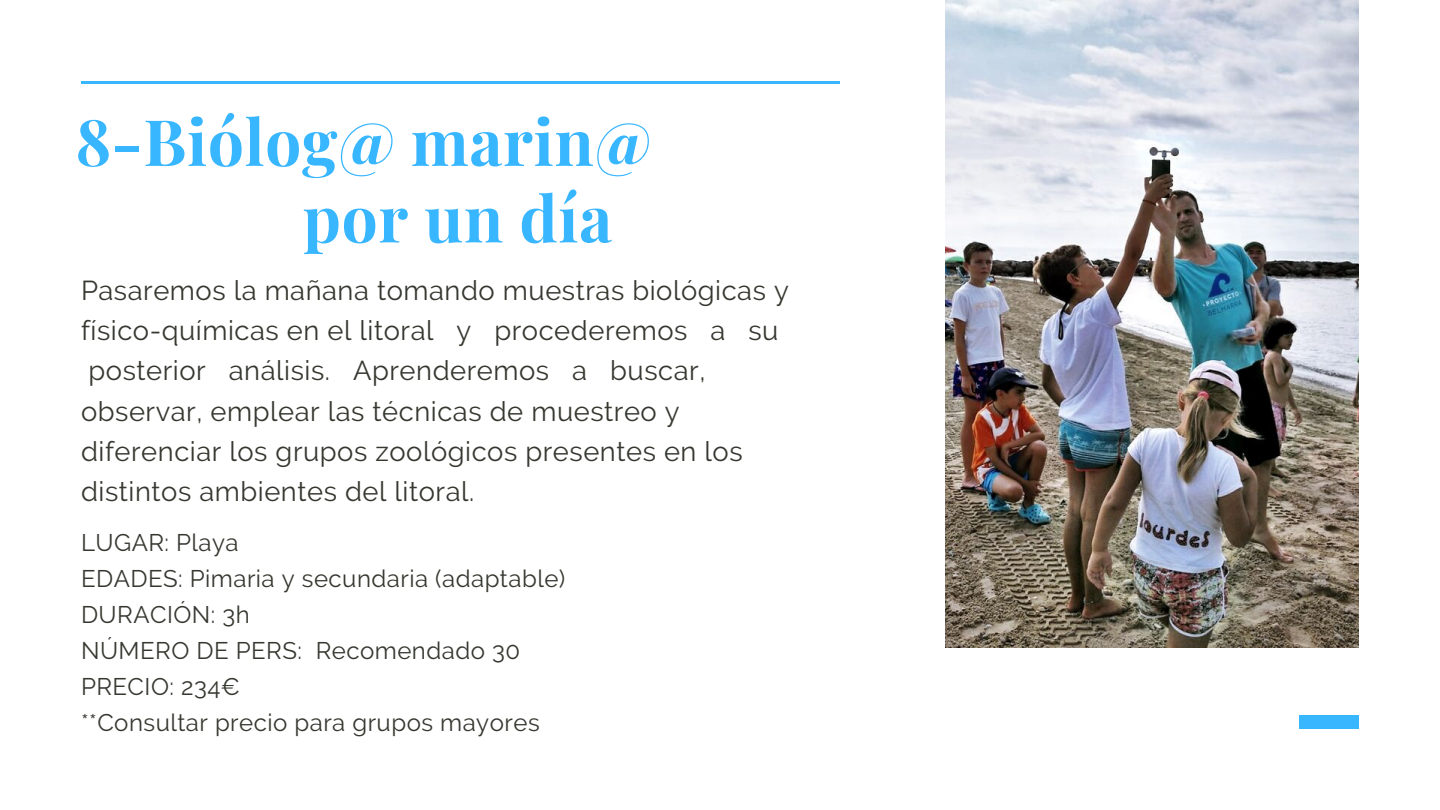
<style>
.page{position:relative;width:1440px;height:810px;background:#fff}
.page>*{position:absolute;margin:0;border:0;box-sizing:border-box;transform-origin:0 0}
.t1{font:700 64px/76.5px "Playfair Display";letter-spacing:.01em;color:#38b6ff}
.t2{font:27.3px/40.2px "Raleway";letter-spacing:.02em;color:#35382f}
.t3{font:24px/36px "Raleway";letter-spacing:.02em;color:#35382f}
</style>
<div class="page">
<img style="left:945px;top:0;width:414px;height:648px">
<div style="left:1299px;top:716px;width:60px;height:13px;background:#38b6ff"></div>
<hr style="left:81px;top:81px;width:759px;height:3px;background:#38b6ff">
<h1 class="t1" style="left:303px;top:101px;width:350px;text-indent:-227px">8-Biólog@ marin@ por un día</h1>
<p class="t2" style="left:81px;top:270px;width:709px">Pasaremos la mañana tomando muestras biológicas y físico-químicas en el litoral y procederemos a su posterior análisis. Aprenderemos a buscar, observar, emplear las técnicas de muestreo y diferenciar los grupos zoológicos presentes en los distintos ambientes del litoral.</p>
<p class="t3" style="left:81px;top:524px;width:486px">LUGAR: Playa<br>EDADES: Pimaria y secundaria (adaptable)<br>DURACIÓN: 3h<br>NÚMERO DE PERS: Recomendado 30<br>PRECIO: 234€<br>**Consultar precio para grupos mayores</p>
</div>
